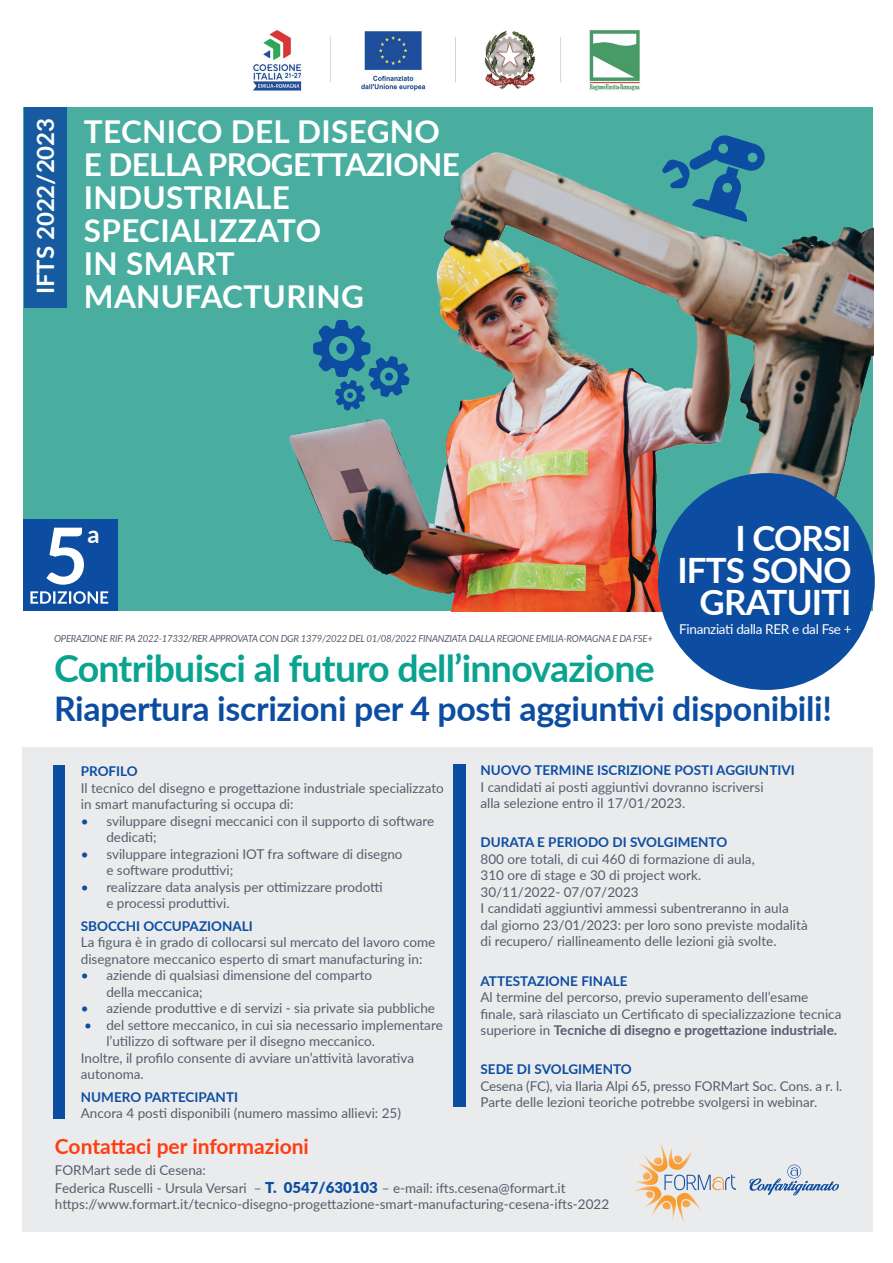
<style>
.page{position:relative;width:893px;height:1263px;background:#fff}
.page>*{position:absolute;margin:0;border:0;box-sizing:border-box;transform-origin:0 0}
.t1{font:700 78px "Lato";color:#fff}
.t2{font:700 37.5px "Lato";letter-spacing:-.02em;color:#0aa390}
.t3{font:700 34.95px "Lato";letter-spacing:-.025em;color:#fff}
.t4{font:700 33.9px "Lato";letter-spacing:-.01em;color:#0d4da1}
.t5{font:700 31.5px "Lato";letter-spacing:.01em;color:#fff}
.t6{font:700 31.5px "Lato";letter-spacing:-.02em;color:#fff}
.t7{font:700 24px "Lato";color:#fff}
.t8{font:700 21px "Lato";color:#ff3d11}
.t9{font:13.5px/16.5px "Lato";color:#555e6d}
.t10{font:700 13.5px "Lato";color:#0d4da1}
.t11{font:13.5px "Lato";letter-spacing:-.025em;color:#fff}
.t12{font:italic 9.75px "Lato";letter-spacing:-.025em;color:#555e6d}
.s1{color:#0d4da1}
.s2{font-weight:700}
.s3{font-weight:900;font-size:15px;color:#0d4da1}
</style>
<div class="page">
<div style="left:23px;top:107px;width:850px;height:504px;background:#49aea0"></div>
<img style="left:289px;top:152px;width:584px;height:459px">
<div style="left:22px;top:747px;width:851px;height:485px;background:#e9ebec"></div>
<div style="left:453px;top:765px;width:12px;height:342px;background:#0d4da1"></div>
<div style="left:53px;top:765px;width:12px;height:353px;background:#0d4da1"></div>
<svg style="left:749px;top:1164px;width:90px;height:31px"></svg>
<div style="left:24px;top:107px;width:43px;height:201px;background:#165ba0"></div>
<div style="left:23px;top:519px;width:94px;height:92px;background:#0d4da1"></div>
<svg style="left:30px;top:591px;width:78px;height:13px"></svg>
<svg style="left:632px;top:1143px;width:104px;height:79px"></svg>
<svg style="left:313px;top:320px;width:97px;height:90px"></svg>
<svg style="left:661px;top:135px;width:105px;height:87px"></svg>
<div style="left:658px;top:473px;width:217px;height:217px;background:#0d4da1;border-radius:50%"></div>
<img style="left:253px;top:30px;width:387px;height:61px">
<p class="t7" style="left:28px;top:294px;width:178px;rotate:-90deg">IFTS 2022/2023</p>
<p class="t5" style="left:84px;top:109px;width:357px">TECNICO DEL DISEGNO</p>
<p class="t6" style="left:84px;top:142px;width:377px">E DELLA PROGETTAZIONE</p>
<p class="t5" style="left:84px;top:175px;width:208px">INDUSTRIALE</p>
<p class="t5" style="left:84px;top:208px;width:239px">SPECIALIZZATO</p>
<p class="t5" style="left:84px;top:241px;width:152px">IN SMART</p>
<p class="t5" style="left:84px;top:274px;width:281px">MANUFACTURING</p>
<p class="t1" style="left:43px;top:498px;width:47px">5</p>
<p class="t7" style="left:88px;top:517px;width:14px">a</p>
<p class="t3" style="left:735px;top:512px;width:118px">I CORSI</p>
<p class="t3" style="left:677px;top:544px;width:176px">IFTS SONO</p>
<p class="t3" style="left:700px;top:576px;width:153px">GRATUITI</p>
<p class="t11" style="left:679px;top:619px;width:174px">Finanziati dalla RER e dal Fse +</p>
<p class="t12" style="left:54px;top:631px;width:600px">OPERAZIONE RIF. PA 2022-17332/RER APPROVATA CON DGR 1379/2022 DEL 01/08/2022 FINANZIATA DALLA REGIONE EMILIA-ROMAGNA E DA FSE+</p>
<p class="t2" style="left:54px;top:641px;width:602px">Contribuisci al futuro dell’innovazione</p>
<p class="t4" style="left:54px;top:684px;width:780px">Riapertura iscrizioni per 4 posti aggiuntivi disponibili!</p>
<p class="t10" style="left:81px;top:761px;width:59px">PROFILO</p>
<p class="t9" style="left:81px;top:779px;width:364px">Il tecnico del disegno e progettazione industriale specializzato in smart manufacturing si occupa di:</p>
<p class="t9" style="left:106px;top:812px;width:330px;text-indent:-26px"><span class="s1">•</span> sviluppare disegni meccanici con il supporto di software dedicati;</p>
<p class="t9" style="left:81px;top:845px;width:323px"><span class="s1">•</span> sviluppare integrazioni IOT fra software di disegno</p>
<p class="t9" style="left:106px;top:861px;width:128px">e software produttivi;</p>
<p class="t9" style="left:81px;top:878px;width:303px"><span class="s1">•</span> realizzare data analysis per ottimizzare prodotti</p>
<p class="t9" style="left:106px;top:894px;width:125px">e processi produttivi.</p>
<p class="t10" style="left:81px;top:916px;width:174px">SBOCCHI OCCUPAZIONALI</p>
<p class="t9" style="left:81px;top:933px;width:356px">La figura è in grado di collocarsi sul mercato del lavoro come disegnatore meccanico esperto di smart manufacturing in:</p>
<p class="t9" style="left:81px;top:966px;width:293px"><span class="s1">•</span> aziende di qualsiasi dimensione del comparto</p>
<p class="t9" style="left:106px;top:983px;width:98px">della meccanica;</p>
<p class="t9" style="left:81px;top:999px;width:356px"><span class="s1">•</span> aziende produttive e di servizi - sia private sia pubbliche</p>
<p class="t9" style="left:106px;top:1016px;width:338px;text-indent:-22px"><span class="s1">•</span> del settore meccanico, in cui sia necessario implementare l’utilizzo di software per il disegno meccanico.</p>
<p class="t9" style="left:81px;top:1049px;width:335px">Inoltre, il profilo consente di avviare un’attività lavorativa autonoma.</p>
<p class="t10" style="left:81px;top:1087px;width:159px">NUMERO PARTECIPANTI</p>
<p class="t9" style="left:81px;top:1104px;width:322px">Ancora 4 posti disponibili (numero massimo allievi: 25)</p>
<p class="t10" style="left:480px;top:761px;width:316px">NUOVO TERMINE ISCRIZIONE POSTI AGGIUNTIVI</p>
<p class="t9" style="left:480px;top:778px;width:285px">I candidati ai posti aggiuntivi dovranno iscriversi</p>
<p class="t9" style="left:480px;top:795px;width:206px">alla selezione entro il 17/01/2023.</p>
<p class="t10" style="left:480px;top:833px;width:248px">DURATA E PERIODO DI SVOLGIMENTO</p>
<p class="t9" style="left:480px;top:850px;width:276px">800 ore totali, di cui 460 di formazione di aula,</p>
<p class="t9" style="left:480px;top:867px;width:222px">310 ore di stage e 30 di project work.</p>
<p class="t9" style="left:480px;top:883px;width:160px">30/11/2022- 07/07/2023</p>
<p class="t9" style="left:480px;top:900px;width:310px">I candidati aggiuntivi ammessi subentreranno in aula</p>
<p class="t9" style="left:480px;top:916px;width:329px">dal giorno 23/01/2023: per loro sono previste modalità</p>
<p class="t9" style="left:480px;top:933px;width:298px">di recupero/ riallineamento delle lezioni già svolte.</p>
<p class="t10" style="left:480px;top:971px;width:148px">ATTESTAZIONE FINALE</p>
<p class="t9" style="left:480px;top:988px;width:362px">Al termine del percorso, previo superamento dell’esame finale, sarà rilasciato un Certificato di specializzazione tecnica superiore in <span class="s2">Tecniche di disegno e progettazione industriale.</span></p>
<p class="t10" style="left:480px;top:1059px;width:153px">SEDE DI SVOLGIMENTO</p>
<p class="t9" style="left:480px;top:1077px;width:363px">Cesena (FC), via Ilaria Alpi 65, presso FORMart Soc. Cons. a r. l.</p>
<p class="t9" style="left:480px;top:1093px;width:338px">Parte delle lezioni teoriche potrebbe svolgersi in webinar.</p>
<p class="t8" style="left:55px;top:1131px;width:255px">Contattaci per informazioni</p>
<p class="t9" style="left:55px;top:1161px;width:153px">FORMart sede di Cesena:</p>
<p class="t9" style="left:55px;top:1179px;width:512px">Federica Ruscelli - Ursula Versari – <span class="s3">T. 0547/630103</span> – e-mail: ifts.cesena@formart.it</p>
<p class="t9" style="left:55px;top:1195px;width:556px">https://www.formart.it/tecnico-disegno-progettazione-smart-manufacturing-cesena-ifts-2022</p>
</div>
